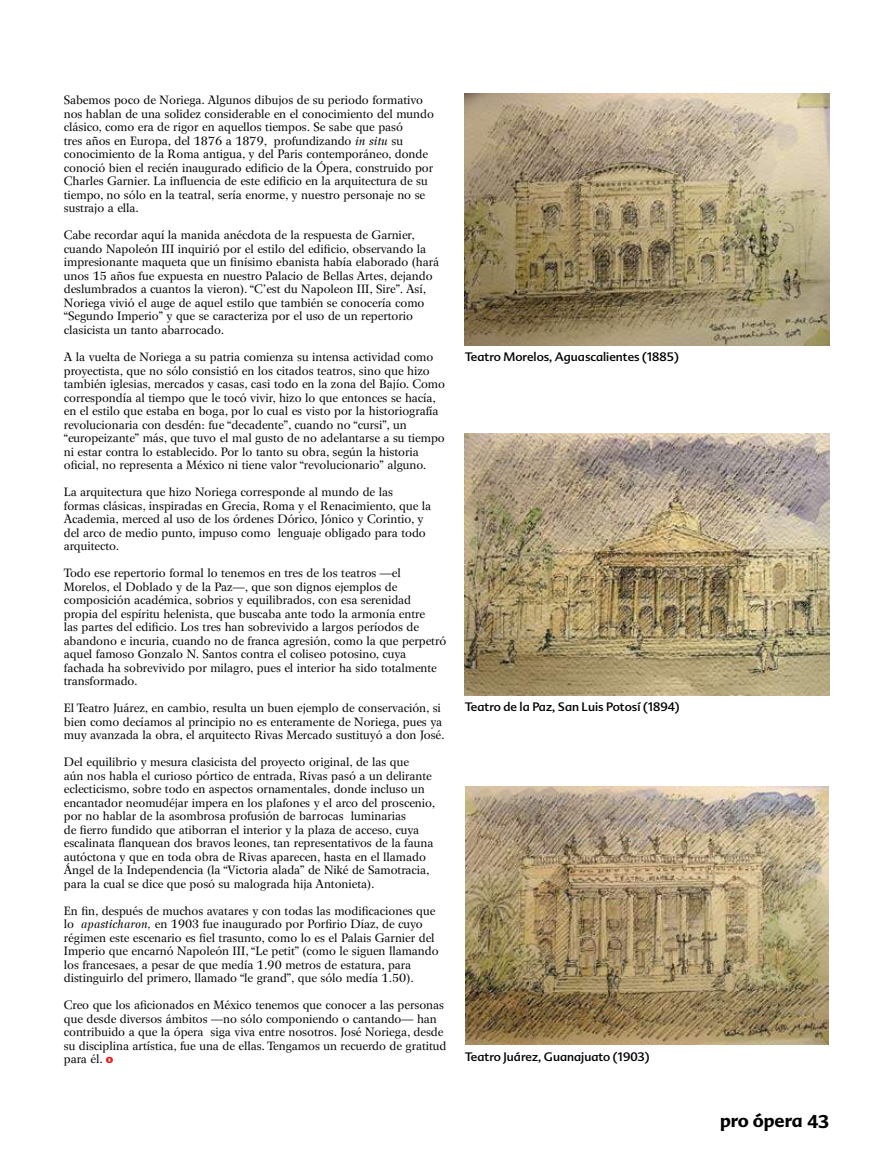
<style>
.page{position:relative;width:893px;height:1170px;background:#fff}
.page>*{position:absolute;margin:0;border:0;box-sizing:border-box;transform-origin:0 0}
.t1{font:700 18px "Advert";color:#000}
.t2{font:12px/13.5px "Wilke";color:#000}
.t3{font:12px "Advert";color:#000}
.s1{font-style:italic}
.s2{font-family:"Advert";font-weight:900;color:#e91c22}
</style>
<div class="page">
<img style="left:465px;top:94px;width:364px;height:251px">
<img style="left:465px;top:433px;width:364px;height:262px">
<img style="left:466px;top:786px;width:362px;height:258px">
<p class="t2" style="left:64px;top:93px;width:372px">Sabemos poco de Noriega. Algunos dibujos de su periodo formativo nos hablan de una solidez considerable en el conocimiento del mundo clásico, como era de rigor en aquellos tiempos. Se sabe que pasó<br>tres años en Europa, del 1876 a 1879, profundizando <span class="s1">in situ</span> su conocimiento de la Roma antigua, y del Paris contemporáneo, donde conoció bien el recién inaugurado edificio de la Ópera, construido por Charles Garnier. La influencia de este edificio en la arquitectura de su tiempo, no sólo en la teatral, sería enorme, y nuestro personaje no se sustrajo a ella.</p>
<p class="t2" style="left:64px;top:228px;width:377px">Cabe recordar aquí la manida anécdota de la respuesta de Garnier, cuando Napoleón III inquirió por el estilo del edificio, observando la impresionante maqueta que un finísimo ebanista había elaborado (hará unos 15 años fue expuesta en nuestro Palacio de Bellas Artes, dejando deslumbrados a cuantos la vieron). “C’est du Napoleon III, Sire”. Así, Noriega vivió el auge de aquel estilo que también se conocería como “Segundo Imperio” y que se caracteriza por el uso de un repertorio clasicista un tanto abarrocado.</p>
<p class="t2" style="left:64px;top:350px;width:383px">A la vuelta de Noriega a su patria comienza su intensa actividad como proyectista, que no sólo consistió en los citados teatros, sino que hizo también iglesias, mercados y casas, casi todo en la zona del Bajío. Como correspondía al tiempo que le tocó vivir, hizo lo que entonces se hacía, en el estilo que estaba en boga, por lo cual es visto por la historiografía revolucionaria con desdén: fue “decadente”, cuando no “cursi”, un “europeizante” más, que tuvo el mal gusto de no adelantarse a su tiempo ni estar contra lo establecido. Por lo tanto su obra, según la historia oficial, no representa a México ni tiene valor “revolucionario” alguno.</p>
<p class="t2" style="left:64px;top:485px;width:369px">La arquitectura que hizo Noriega corresponde al mundo de las formas clásicas, inspiradas en Grecia, Roma y el Renacimiento, que la Academia, merced al uso de los órdenes Dórico, Jónico y Corintio, y del arco de medio punto, impuso como lenguaje obligado para todo arquitecto.</p>
<p class="t2" style="left:64px;top:566px;width:384px">Todo ese repertorio formal lo tenemos en tres de los teatros —el Morelos, el Doblado y de la Paz—, que son dignos ejemplos de composición académica, sobrios y equilibrados, con esa serenidad propia del espíritu helenista, que buscaba ante todo la armonía entre<br>las partes del edificio. Los tres han sobrevivido a largos períodos de abandono e incuria, cuando no de franca agresión, como la que perpetró aquel famoso Gonzalo N. Santos contra el coliseo potosino, cuya fachada ha sobrevivido por milagro, pues el interior ha sido totalmente transformado.</p>
<p class="t2" style="left:64px;top:701px;width:382px">El Teatro Juárez, en cambio, resulta un buen ejemplo de conservación, si bien como decíamos al principio no es enteramente de Noriega, pues ya muy avanzada la obra, el arquitecto Rivas Mercado sustituyó a don José.</p>
<p class="t2" style="left:64px;top:755px;width:373px">Del equilibrio y mesura clasicista del proyecto original, de las que<br>aún nos habla el curioso pórtico de entrada, Rivas pasó a un delirante eclecticismo, sobre todo en aspectos ornamentales, donde incluso un encantador neomudéjar impera en los plafones y el arco del proscenio, por no hablar de la asombrosa profusión de barrocas luminarias<br>de fierro fundido que atiborran el interior y la plaza de acceso, cuya escalinata flanquean dos bravos leones, tan representativos de la fauna autóctona y que en toda obra de Rivas aparecen, hasta en el llamado Ángel de la Independencia (la “Victoria alada” de Niké de Samotracia, para la cual se dice que posó su malograda hija Antonieta).</p>
<p class="t2" style="left:64px;top:903px;width:376px">En fin, después de muchos avatares y con todas las modificaciones que lo <span class="s1">apasticharon,</span> en 1903 fue inaugurado por Porfirio Díaz, de cuyo régimen este escenario es fiel trasunto, como lo es el Palais Garnier del Imperio que encarnó Napoleón III, “Le petit” (como le siguen llamando los francesaes, a pesar de que medía 1.90 metros de estatura, para distinguirlo del primero, llamado “le grand”, que sólo medía 1.50).</p>
<p class="t2" style="left:64px;top:998px;width:384px">Creo que los aficionados en México tenemos que conocer a las personas que desde diversos ámbitos —no sólo componiendo o cantando— han contribuido a que la ópera siga viva entre nosotros. José Noriega, desde su disciplina artística, fue una de ellas. Tengamos un recuerdo de gratitud para él. <span class="s2">o</span></p>
<p class="t3" style="left:465px;top:349px;width:215px">Teatro Morelos, Aguascalientes (1885)</p>
<p class="t3" style="left:465px;top:699px;width:216px">Teatro de la Paz, San Luis Potosí (1894)</p>
<p class="t3" style="left:465px;top:1049px;width:186px">Teatro Juárez, Guanajuato (1903)</p>
<h1 class="t1" style="left:720px;top:1109px;width:111px">pro ópera 43</h1>
</div>
